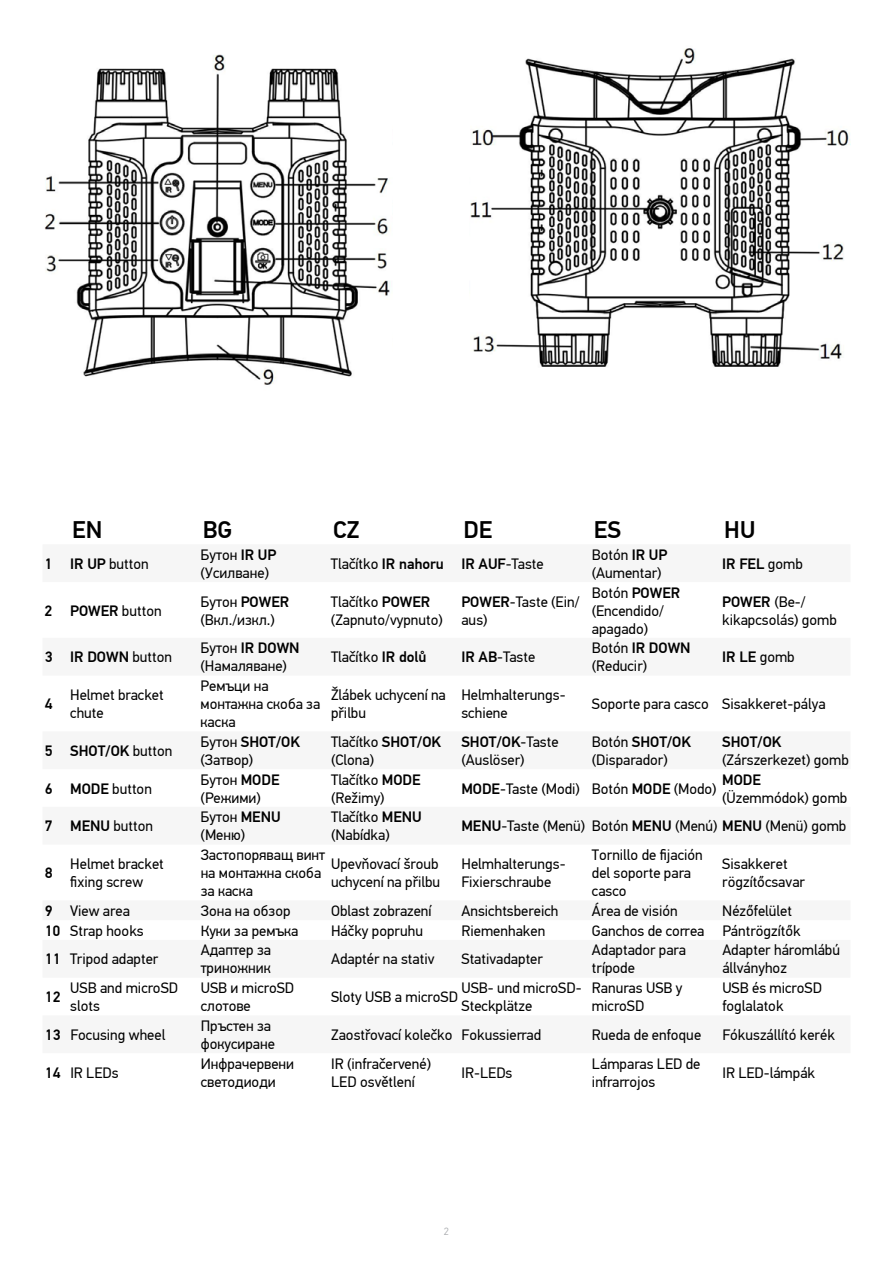
<style>
.page{position:relative;width:893px;height:1263px;background:#fff}
.page>*{position:absolute;margin:0;border:0;box-sizing:border-box;transform-origin:0 0}
.t1{font:500 24px "PF Din Text Pro";color:#000}
.t2{font:15px/18px "PF Din Text Pro";color:#000}
.t3{font:500 15px "PF Din Text Pro";color:#000}
.t4{font:300 10.5px "PF Din Text Pro";color:#a7a9ac}
.s1{font-weight:500}
.s2{font-weight:400}
</style>
<div class="page">
<img style="left:44px;top:54px;width:346px;height:331px">
<img style="left:470px;top:48px;width:380px;height:319px">
<h1 class="t1" style="left:72px;top:516px;width:32px">EN</h1>
<h1 class="t1" style="left:203px;top:516px;width:31px">BG</h1>
<h1 class="t1" style="left:333px;top:516px;width:28px">CZ</h1>
<h1 class="t1" style="left:463px;top:516px;width:30px">DE</h1>
<h1 class="t1" style="left:594px;top:516px;width:29px">ES</h1>
<h1 class="t1" style="left:724px;top:516px;width:33px">HU</h1>
<p class="t2" style="left:45px;top:555px;width:106px"><span class="s1">1 IR UP</span> button</p>
<p class="t2" style="left:201px;top:546px;width:77px">Бутон <span class="s1">IR UP </span>(Усилване)</p>
<p class="t2" style="left:331px;top:555px;width:214px">Tlačítko <span class="s1">IR nahoru IR AUF</span>-Taste</p>
<p class="t2" style="left:592px;top:546px;width:77px">Botón <span class="s1">IR UP </span>(Aumentar)</p>
<p class="t3" style="left:722px;top:555px;width:82px">IR FEL <span class="s2">gomb</span></p>
<p class="t3" style="left:45px;top:601px;width:119px">2 POWER <span class="s2">button</span></p>
<p class="t2" style="left:201px;top:592px;width:90px">Бутон <span class="s1">POWER </span>(Вкл./изкл.)</p>
<p class="t2" style="left:331px;top:592px;width:113px">Tlačítko <span class="s1">POWER </span>(Zapnuto/vypnuto)</p>
<p class="t2" style="left:461px;top:592px;width:120px"><span class="s1">POWER</span>-Taste (Ein/ aus)</p>
<p class="t2" style="left:592px;top:583px;width:90px">Botón <span class="s1">POWER </span>(Encendido/ apagado)</p>
<p class="t2" style="left:722px;top:592px;width:116px"><span class="s1">POWER</span> (Be-/ kikapcsolás) gomb</p>
<p class="t3" style="left:45px;top:648px;width:129px">3 IR DOWN <span class="s2">button</span></p>
<p class="t2" style="left:201px;top:639px;width:101px">Бутон <span class="s1">IR DOWN </span>(Намаляване)</p>
<p class="t2" style="left:331px;top:648px;width:97px">Tlačítko <span class="s1">IR dolů</span></p>
<p class="t2" style="left:461px;top:648px;width:75px"><span class="s1">IR AB</span>-Taste</p>
<p class="t2" style="left:592px;top:639px;width:100px">Botón <span class="s1">IR DOWN </span>(Reducir)</p>
<p class="t3" style="left:722px;top:648px;width:74px">IR LE <span class="s2">gomb</span></p>
<p class="t3" style="left:45px;top:695px;width:9px">4</p>
<p class="t2" style="left:70px;top:686px;width:95px">Helmet bracket chute</p>
<p class="t2" style="left:201px;top:677px;width:121px">Ремъци на монтажна скоба за каска</p>
<p class="t2" style="left:331px;top:686px;width:116px">Žlábek uchycení na přilbu</p>
<p class="t2" style="left:461px;top:686px;width:106px">Helmhalterungs&shy;schiene</p>
<p class="t2" style="left:592px;top:695px;width:235px">Soporte para casco Sisakkeret-pálya</p>
<p class="t3" style="left:45px;top:742px;width:129px">5 SHOT/OK <span class="s2">button</span></p>
<p class="t2" style="left:201px;top:733px;width:101px">Бутон <span class="s1">SHOT/OK </span>(Затвор)</p>
<p class="t2" style="left:331px;top:733px;width:112px">Tlačítko <span class="s1">SHOT/OK </span>(Clona)</p>
<p class="t2" style="left:461px;top:733px;width:99px"><span class="s1">SHOT/OK</span>-Taste (Auslöser)</p>
<p class="t2" style="left:592px;top:733px;width:101px">Botón <span class="s1">SHOT/OK </span>(Disparador)</p>
<p class="t3" style="left:722px;top:733px;width:61px">SHOT/OK</p>
<p class="t2" style="left:722px;top:751px;width:128px">(Zárszerkezet) gomb</p>
<p class="t2" style="left:45px;top:780px;width:109px"><span class="s1">6 MODE</span> button</p>
<p class="t2" style="left:201px;top:771px;width:80px">Бутон <span class="s1">MODE </span>(Режими)</p>
<p class="t2" style="left:331px;top:771px;width:91px">Tlačítko <span class="s1">MODE </span>(Režimy)</p>
<p class="t2" style="left:461px;top:780px;width:257px"><span class="s1">MODE</span>-Taste (Modi) Botón <span class="s1">MODE</span> (Modo)</p>
<p class="t3" style="left:722px;top:770px;width:40px">MODE</p>
<p class="t2" style="left:722px;top:789px;width:127px">(Üzemmódok) gomb</p>
<p class="t2" style="left:45px;top:817px;width:110px"><span class="s1">7 MENU</span> button</p>
<p class="t2" style="left:201px;top:808px;width:82px">Бутон <span class="s1">MENU </span>(Меню)</p>
<p class="t2" style="left:331px;top:808px;width:92px">Tlačítko <span class="s1">MENU </span>(Nabídka)</p>
<p class="t2" style="left:461px;top:817px;width:386px"><span class="s1">MENU</span>-Taste (Menü) Botón <span class="s1">MENU</span> (Menú) <span class="s1">MENU</span> (Menü) gomb</p>
<p class="t3" style="left:45px;top:864px;width:9px">8</p>
<p class="t2" style="left:70px;top:855px;width:95px">Helmet bracket fixing screw</p>
<p class="t2" style="left:201px;top:846px;width:126px">Застопоряващ винт на монтажна скоба за каска</p>
<p class="t2" style="left:331px;top:855px;width:111px">Upevňovací šroub uchycení na přilbu</p>
<p class="t2" style="left:461px;top:855px;width:106px">Helmhalterungs-<br>Fixierschraube</p>
<p class="t2" style="left:592px;top:846px;width:112px">Tornillo de fijación del soporte para casco</p>
<p class="t2" style="left:722px;top:855px;width:84px">Sisakkeret rögzítőcsavar</p>
<p class="t2" style="left:45px;top:902px;width:87px"><span class="s1">9</span> View area</p>
<p class="t2" style="left:201px;top:902px;width:91px">Зона на обзор</p>
<p class="t2" style="left:331px;top:902px;width:102px">Oblast zobrazení</p>
<p class="t2" style="left:461px;top:902px;width:99px">Ansichtsbereich</p>
<p class="t2" style="left:592px;top:902px;width:87px">Área de visión</p>
<p class="t2" style="left:722px;top:902px;width:71px">Nézőfelület</p>
<p class="t2" style="left:45px;top:922px;width:101px"><span class="s1">10</span> Strap hooks</p>
<p class="t2" style="left:201px;top:922px;width:99px">Куки за ремъка</p>
<p class="t2" style="left:331px;top:922px;width:93px">Háčky popruhu</p>
<p class="t2" style="left:461px;top:922px;width:85px">Riemenhaken</p>
<p class="t2" style="left:592px;top:922px;width:210px">Ganchos de correa Pántrögzítők</p>
<p class="t2" style="left:45px;top:950px;width:115px"><span class="s1">11</span> Tripod adapter</p>
<p class="t2" style="left:201px;top:941px;width:72px">Адаптер за триножник</p>
<p class="t2" style="left:331px;top:950px;width:105px">Adaptér na stativ</p>
<p class="t2" style="left:461px;top:950px;width:83px">Stativadapter</p>
<p class="t2" style="left:592px;top:941px;width:96px">Adaptador para trípode</p>
<p class="t2" style="left:722px;top:941px;width:119px">Adapter háromlábú állványhoz</p>
<p class="t3" style="left:45px;top:988px;width:17px">12</p>
<p class="t2" style="left:70px;top:979px;width:109px">USB and microSD slots</p>
<p class="t2" style="left:201px;top:979px;width:95px">USB и microSD слотове</p>
<p class="t2" style="left:331px;top:988px;width:128px">Sloty USB a microSD</p>
<p class="t2" style="left:462px;top:979px;width:122px">USB- und microSD-<br>Steckplätze</p>
<p class="t2" style="left:592px;top:979px;width:92px">Ranuras USB y microSD</p>
<p class="t2" style="left:722px;top:979px;width:101px">USB és microSD foglalatok</p>
<p class="t2" style="left:45px;top:1026px;width:122px"><span class="s1">13</span> Focusing wheel</p>
<p class="t2" style="left:201px;top:1017px;width:76px">Пръстен за фокусиране</p>
<p class="t2" style="left:331px;top:1026px;width:212px">Zaostřovací kolečko Fokussierrad</p>
<p class="t2" style="left:592px;top:1026px;width:111px">Rueda de enfoque</p>
<p class="t2" style="left:722px;top:1026px;width:114px">Fókuszállító kerék</p>
<p class="t2" style="left:45px;top:1064px;width:75px"><span class="s1">14</span> IR LEDs</p>
<p class="t2" style="left:201px;top:1055px;width:95px">Инфрачервени светодиоди</p>
<p class="t2" style="left:331px;top:1055px;width:101px">IR (infračervené)<br>LED osvětlení</p>
<p class="t2" style="left:462px;top:1064px;width:52px">IR-LEDs</p>
<p class="t2" style="left:592px;top:1055px;width:110px">Lámparas LED de infrarrojos</p>
<p class="t2" style="left:722px;top:1064px;width:94px">IR LED-lámpák</p>
<p class="t4" style="left:444px;top:1225px;width:7px">2</p>
</div>
